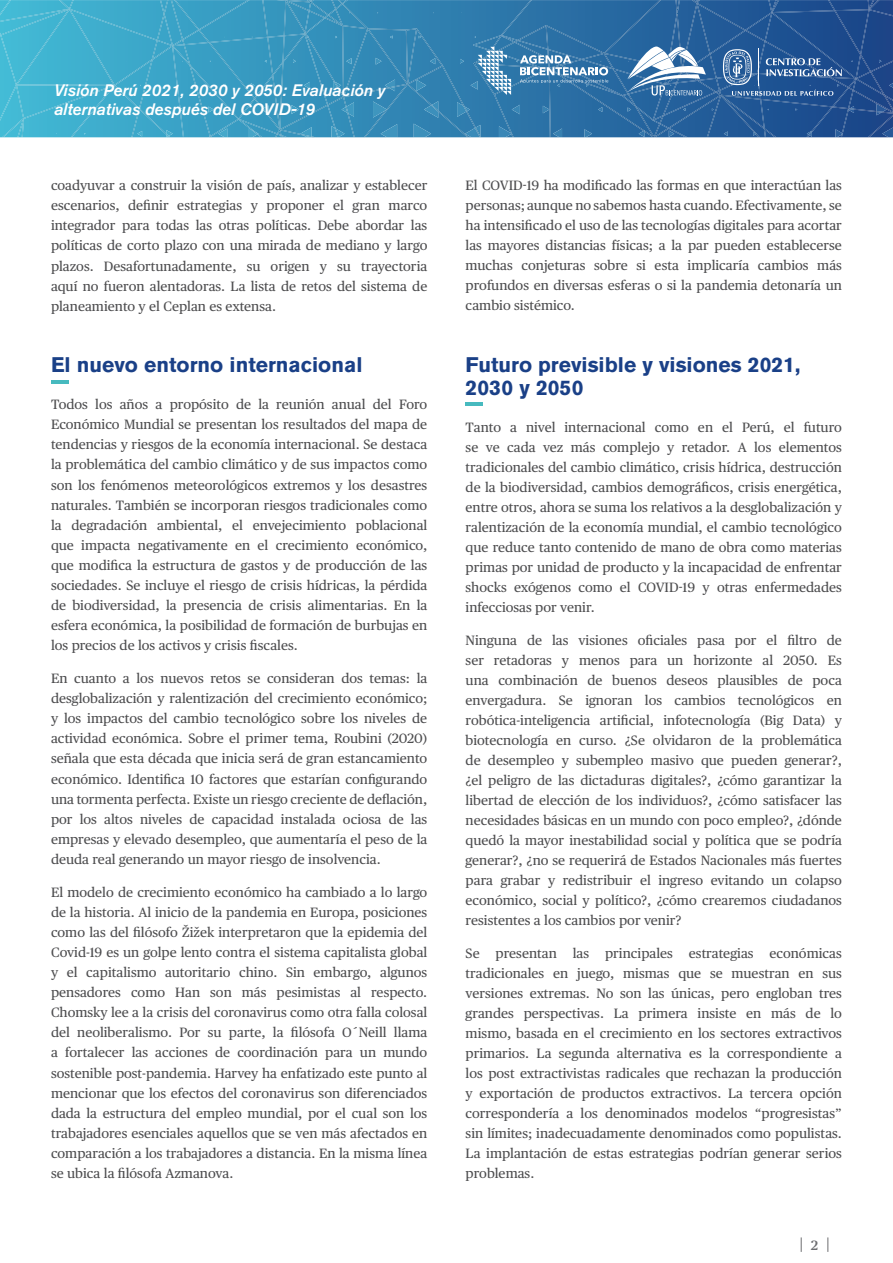
<style>
.page{position:relative;width:893px;height:1263px;background:#fff}
.page>*{position:absolute;margin:0;border:0;box-sizing:border-box;transform-origin:0 0}
.t1{font:700 21px/23px "Akzidenz Grotesk Pro";color:#1a4087}
.t2{font:italic 500 16.5px/19.8px "Akzidenz Grotesk Pro";color:#fff}
.t3{font:13.5px/20.1px "Publico Text";color:#4d4d4f;text-align:justify}
.t4{font:600 13.5px "Publico Text";color:#6d6e71}
</style>
<div class="page">
<svg style="left:801px;top:1237px;width:1px;height:15px"></svg>
<svg style="left:827px;top:1237px;width:1px;height:15px"></svg>
<svg style="left:0;top:0;width:893px;height:138px;background:#3a86b3"></svg>
<hr style="left:51px;top:380px;width:17px;height:3px;background:#47babf">
<hr style="left:466px;top:403px;width:17px;height:3px;background:#47babf">
<p class="t2" style="left:54px;top:80px;width:333px">Visión Perú 2021, 2030 y 2050: Evaluación y alternativas después del COVID-19</p>
<p class="t3" style="left:51px;top:175px;width:378px">coadyuvar a construir la visión de país, analizar y establecer escenarios, definir estrategias y proponer el gran marco integrador para todas las otras políticas. Debe abordar las políticas de corto plazo con una mirada de mediano y largo plazos. Desafortunadamente, su origen y su trayectoria aquí no fueron alentadoras. La lista de retos del sistema de planeamiento y el Ceplan es extensa.</p>
<h1 class="t1" style="left:51px;top:353px;width:313px">El nuevo entorno internacional</h1>
<p class="t3" style="left:51px;top:394px;width:378px">Todos los años a propósito de la reunión anual del Foro Económico Mundial se presentan los resultados del mapa de tendencias y riesgos de la economía internacional. Se destaca la problemática del cambio climático y de sus impactos como son los fenómenos meteorológicos extremos y los desastres naturales. También se incorporan riesgos tradicionales como la degradación ambiental, el envejecimiento poblacional que impacta negativamente en el crecimiento económico, que modifica la estructura de gastos y de producción de las sociedades. Se incluye el riesgo de crisis hídricas, la pérdida de biodiversidad, la presencia de crisis alimentarias. En la esfera económica, la posibilidad de formación de burbujas en los precios de los activos y crisis fiscales.</p>
<p class="t3" style="left:51px;top:667px;width:378px">En cuanto a los nuevos retos se consideran dos temas: la desglobalización y ralentización del crecimiento económico; y los impactos del cambio tecnológico sobre los niveles de actividad económica. Sobre el primer tema, Roubini (2020) señala que esta década que inicia será de gran estancamiento económico. Identifica 10 factores que estarían configurando una tormenta perfecta. Existe un riesgo creciente de deflación, por los altos niveles de capacidad instalada ociosa de las empresas y elevado desempleo, que aumentaría el peso de la deuda real generando un mayor riesgo de insolvencia.</p>
<p class="t3" style="left:51px;top:881px;width:378px">El modelo de crecimiento económico ha cambiado a lo largo de la historia. Al inicio de la pandemia en Europa, posiciones como las del filósofo Žižek interpretaron que la epidemia del Covid-19 es un golpe lento contra el sistema capitalista global y el capitalismo autoritario chino. Sin embargo, algunos pensadores como Han son más pesimistas al respecto.<br>Chomsky lee a la crisis del coronavirus como otra falla colosal del neoliberalismo. Por su parte, la filósofa O´Neill llama a fortalecer las acciones de coordinación para un mundo sostenible post-pandemia. Harvey ha enfatizado este punto al mencionar que los efectos del coronavirus son diferenciados dada la estructura del empleo mundial, por el cual son los trabajadores esenciales aquellos que se ven más afectados en comparación a los trabajadores a distancia. En la misma línea se ubica la filósofa Azmanova.</p>
<p class="t3" style="left:466px;top:175px;width:378px">El COVID-19 ha modificado las formas en que interactúan las personas; aunque no sabemos hasta cuando. Efectivamente, se ha intensificado el uso de las tecnologías digitales para acortar las mayores distancias físicas; a la par pueden establecerse muchas conjeturas sobre si esta implicaría cambios más profundos en diversas esferas o si la pandemia detonaría un cambio sistémico.</p>
<h1 class="t1" style="left:466px;top:352px;width:336px">Futuro previsible y visiones 2021,<br>2030 y 2050</h1>
<p class="t3" style="left:466px;top:416px;width:378px">Tanto a nivel internacional como en el Perú, el futuro se ve cada vez más complejo y retador. A los elementos tradicionales del cambio climático, crisis hídrica, destrucción de la biodiversidad, cambios demográficos, crisis energética, entre otros, ahora se suma los relativos a la desglobalización y ralentización de la economía mundial, el cambio tecnológico que reduce tanto contenido de mano de obra como materias primas por unidad de producto y la incapacidad de enfrentar shocks exógenos como el COVID-19 y otras enfermedades infecciosas por venir.</p>
<p class="t3" style="left:466px;top:629px;width:378px">Ninguna de las visiones oficiales pasa por el filtro de ser retadoras y menos para un horizonte al 2050. Es una combinación de buenos deseos plausibles de poca envergadura. Se ignoran los cambios tecnológicos en robótica-inteligencia artificial, infotecnología (Big Data) y biotecnología en curso. ¿Se olvidaron de la problemática de desempleo y subempleo masivo que pueden generar?, ¿el peligro de las dictaduras digitales?, ¿cómo garantizar la libertad de elección de los individuos?, ¿cómo satisfacer las necesidades básicas en un mundo con poco empleo?, ¿dónde quedó la mayor inestabilidad social y política que se podría generar?, ¿no se requerirá de Estados Nacionales más fuertes para grabar y redistribuir el ingreso evitando un colapso económico, social y político?, ¿cómo crearemos ciudadanos resistentes a los cambios por venir?</p>
<p class="t3" style="left:466px;top:942px;width:378px">Se presentan las principales estrategias económicas tradicionales en juego, mismas que se muestran en sus versiones extremas. No son las únicas, pero engloban tres grandes perspectivas. La primera insiste en más de lo mismo, basada en el crecimiento en los sectores extractivos primarios. La segunda alternativa es la correspondiente a los post extractivistas radicales que rechazan la producción y exportación de productos extractivos. La tercera opción correspondería a los denominados modelos “progresistas” sin límites; inadecuadamente denominados como populistas.<br>La implantación de estas estrategias podrían generar serios problemas.</p>
<p class="t4" style="left:811px;top:1234px;width:9px">2</p>
</div>
